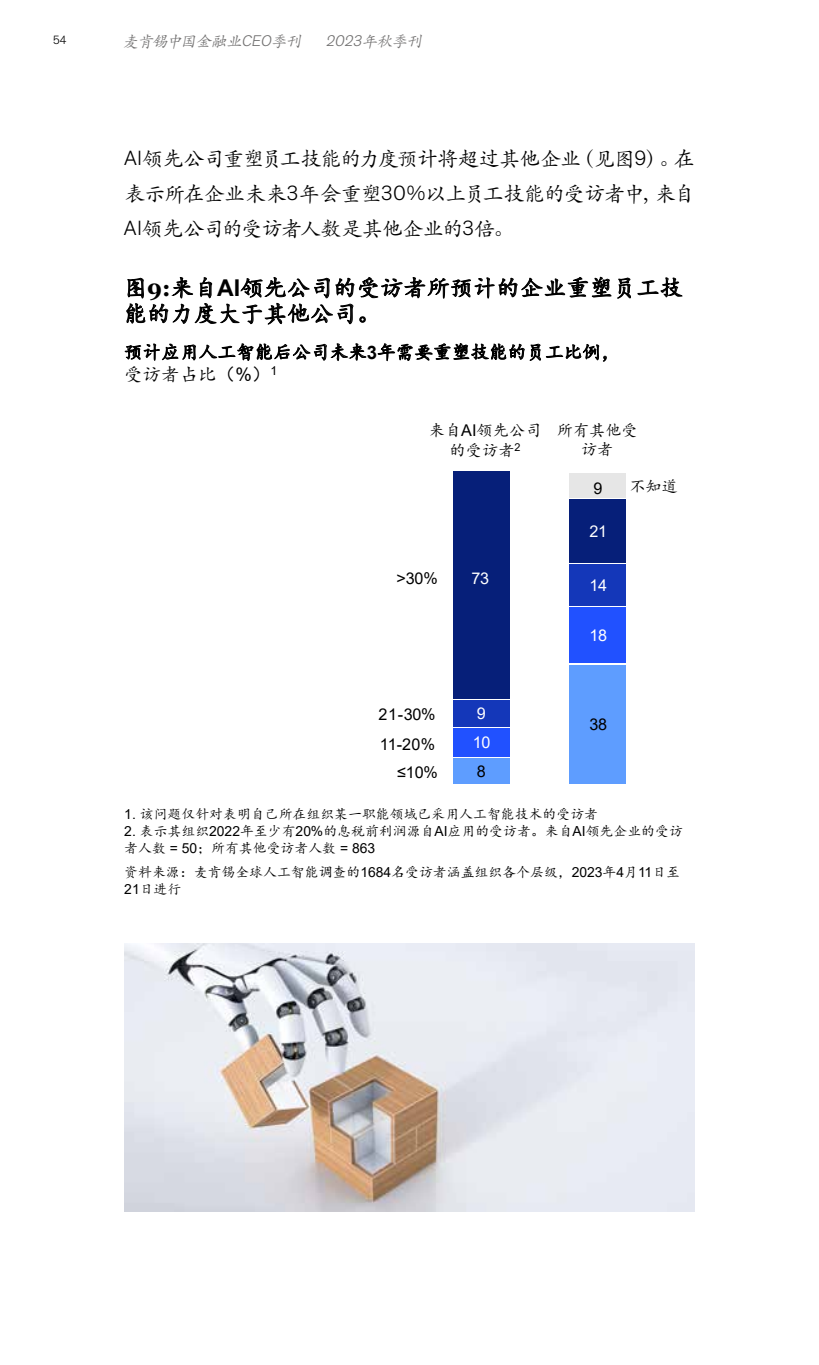
<style>
.page{position:relative;width:819px;height:1365px;background:#fff}
.page>*{position:absolute;margin:0;border:0;box-sizing:border-box;transform-origin:0 0}
.t1{font:23.1px/25.9px "Kai Ti";letter-spacing:.005em;color:#000}
.t2{font:21px/35px "ST Kaiti SC";letter-spacing:-.045em;color:#000;text-align:justify}
.t3{font:18.55px/22.2px "Kai Ti";letter-spacing:.01em;color:#000}
.t4{font:16.1px "Arial";letter-spacing:-.01em;color:#000}
.t5{font:16.1px/20.3px "Kai Ti";letter-spacing:.005em;color:#000;text-align:center}
.t6{font:16.1px/28.9px "Arial";letter-spacing:-.015em;color:#fff}
.t7{font:italic 15.75px "ST Kaiti SC";color:#727171}
.t8{font:italic 300 15.75px "Mc Kinsey Sans";color:#727171}
.t9{font:13.83px/16.6px "Kai Ti";color:#000}
.t10{font:300 12.25px "Mc Kinsey Sans";color:#000}
.s1{font-family:"Mc Kinsey Sans";font-weight:300}
.s2{font-family:"ST Kaiti SC";font-weight:400}
.s3{font-family:"Georgia";font-weight:700}
.s4{font-family:"Arial";font-weight:700}
.s5{font-family:"Arial"}
</style>
<div class="page">
<div style="left:453px;top:471px;width:57px;height:227px;background:#061f79"></div>
<div style="left:453px;top:700px;width:57px;height:26px;background:#1437b9"></div>
<div style="left:453px;top:727px;width:57px;height:29px;background:#2151ff"></div>
<div style="left:453px;top:758px;width:57px;height:25px;background:#5e9dff"></div>
<div style="left:569px;top:473px;width:57px;height:24px;background:#e6e6e6"></div>
<div style="left:569px;top:664px;width:57px;height:119px;background:#5e9dff"></div>
<div style="left:569px;top:499px;width:57px;height:63px;background:#061f79"></div>
<div style="left:569px;top:607px;width:57px;height:56px;background:#2151ff"></div>
<div style="left:569px;top:564px;width:57px;height:41px;background:#1437b9"></div>
<img style="left:124px;top:943px;width:571px;height:267px">
<hr style="left:818px;top:126px;width:1px;height:1113px;background:#eaf6fd">
<p class="t10" style="left:53px;top:32px;width:15px">54</p>
<p class="t7" style="left:122px;top:31px;width:184px">麦肯锡中国金融业<span class="s1">CEO</span>季刊</p>
<p class="t8" style="left:326px;top:30px;width:101px">2023<span class="s2">年秋季刊</span></p>
<h2 class="t2" style="left:124px;top:140px;width:572px"><span class="s1">AI</span>领先公司重塑员工技能的力度预计将超过其他企业（见图<span class="s1">9</span>）。在表示所在企业未来<span class="s1">3</span>年会重塑<span class="s1">30%</span>以上员工技能的受访者中，来自<span class="s1">AI</span>领先公司的受访者人数是其他企业的<span class="s1">3</span>倍。</h2>
<h1 class="t1" style="left:124px;top:275px;width:560px">图<span class="s3">9:</span>来自<span class="s4">AI</span>领先公司的受访者所预计的企业重塑员工技能的力度大于其他公司。</h1>
<h3 class="t3" style="left:124px;top:341px;width:497px">预计应用人工智能后公司未来<span class="s4">3</span>年需要重塑技能的员工比例，受访者占比（<span class="s5">%</span>）<sup>1</sup></h3>
<p class="t5" style="left:429px;top:420px;width:114px">来自<span class="s5">AI</span>领先公司的受访者<sup>2</sup></p>
<p class="t5" style="left:557px;top:421px;width:82px;line-height:18.6px">所有其他受访者</p>
<p class="t4" style="left:397px;top:567px;width:43px">&gt;30%</p>
<p class="t6" style="left:472px;top:563px;width:19px">73</p>
<p class="t4" style="left:378px;top:703px;width:59px">21-30%</p>
<p class="t4" style="left:380px;top:733px;width:57px">11-20%</p>
<p class="t4" style="left:397px;top:761px;width:42px">≤10%</p>
<p class="t6" style="left:473px;top:699px;width:19px">9<br>10</p>
<p class="t4" style="left:477px;top:760px;width:10px">8</p>
<p class="t4" style="left:594px;top:477px;width:10px">9</p>
<p class="t6" style="left:589px;top:517px;width:19px">21</p>
<p class="t6" style="left:589px;top:571px;width:19px">14</p>
<p class="t6" style="left:589px;top:621px;width:19px">18</p>
<p class="t5" style="left:629px;top:476px;width:50px">不知道</p>
<p class="t4" style="left:589px;top:713px;width:19px">38</p>
<p class="t9" style="left:124px;top:806px;width:475px"><span class="s5">1.</span> 该问题仅针对表明自己所在组织某一职能领域已采用人工智能技术的受访者</p>
<p class="t9" style="left:124px;top:822px;width:560px"><span class="s5">2.</span> 表示其组织<span class="s5">2022</span>年至少有<span class="s5">20%</span>的息税前利润源自<span class="s5">AI</span>应用的受访者。来自<span class="s5">AI</span>领先企业的受访者人数 <span class="s5">= 50</span>；所有其他受访者人数 <span class="s5">= 863</span></p>
<p class="t9" style="left:124px;top:863px;width:557px">资料来源：麦肯锡全球人工智能调查的<span class="s5">1684</span>名受访者涵盖组织各个层级，<span class="s5">2023</span>年<span class="s5">4</span>月<span class="s5">11</span>日至<br><span class="s5">21</span>日进行</p>
</div>
